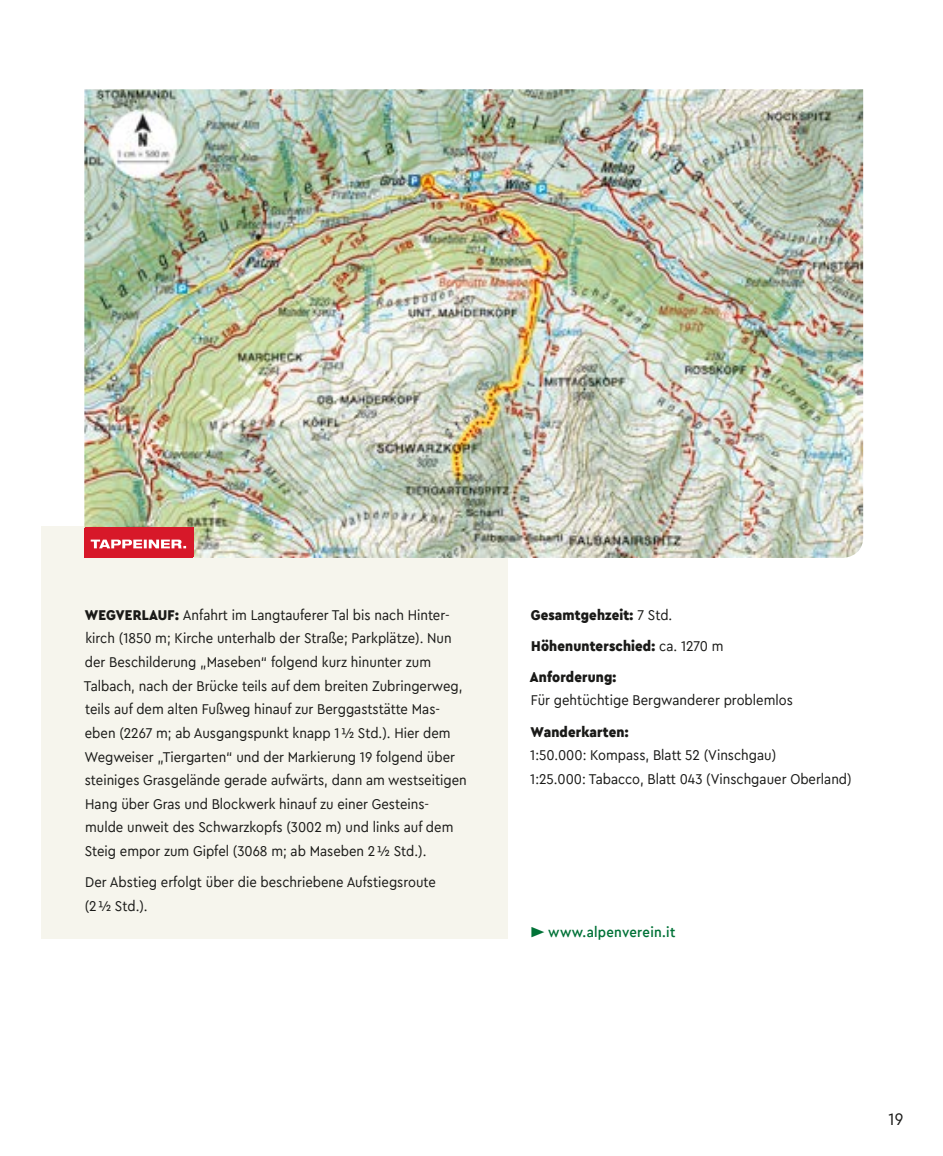
<style>
.page{position:relative;width:943px;height:1156px;background:#fff}
.page>*{position:absolute;margin:0;border:0;box-sizing:border-box;transform-origin:0 0}
.t1{font:17.5px "Cera Compact Pro";color:#1a1a18}
.t2{font:14.88px/23.6px "Cera Compact Pro";color:#1a1a18}
.t3{font:900 14.88px/31px "Cera Compact Pro";letter-spacing:.01em;color:#1a1a18}
.t4{font:500 14.88px "Cera Compact Pro";letter-spacing:.02em;color:#007237}
.s1{font-weight:900}
.s2{font-weight:400}
</style>
<div class="page">
<div style="left:42px;top:527px;width:466px;height:412px;background:#f6f5ed"></div>
<img style="left:84px;top:89px;width:779px;height:469px">
<div style="left:86px;top:527px;width:108px;height:29px;background:#d71829"></div>
<div style="left:84px;top:528px;width:108px;height:30px;background:#d71829"></div>
<svg style="left:91px;top:539px;width:96px;height:9px"></svg>
<p class="t2" style="left:84px;top:602px;width:384px"><span class="s1">WEGVERLAUF:</span> Anfahrt im Langtauferer Tal bis nach Hinter&shy;kirch (1850 m; Kirche unterhalb der Straße; Parkplätze). Nun der Beschilderung „Maseben“ folgend kurz hinunter zum Talbach, nach der Brücke teils auf dem breiten Zubringerweg, teils auf dem alten Fußweg hinauf zur Berggaststätte Mas&shy;eben (2267 m; ab Ausgangspunkt knapp 1 ½ Std.). Hier dem Wegweiser „Tiergarten“ und der Markierung 19 folgend über steiniges Grasgelände gerade aufwärts, dann am westseitigen Hang über Gras und Blockwerk hinauf zu einer Gesteins&shy;mulde unweit des Schwarzkopfs (3002 m) und links auf dem Steig empor zum Gipfel (3068 m; ab Maseben 2 ½ Std.).</p>
<p class="t2" style="left:85px;top:870px;width:353px">Der Abstieg erfolgt über die beschriebene Aufstiegsroute (2 ½ Std.).</p>
<p class="t3" style="left:530px;top:599px;width:195px">Gesamtgehzeit: <span class="s2">7 Std.<br></span>Höhenunterschied: <span class="s2">ca. 1270 m<br></span>Anforderung:</p>
<p class="t2" style="left:531px;top:688px;width:263px">Für gehtüchtige Bergwanderer problemlos</p>
<p class="t3" style="left:530px;top:715px;width:99px">Wanderkarten:</p>
<p class="t2" style="left:530px;top:743px;width:323px">1:50.000: Kompass, Blatt 52 (Vinschgau)<br>1:25.000: Tabacco, Blatt 043 (Vinschgauer Oberland)</p>
<p class="t4" style="left:530px;top:922px;width:147px">► www.alpenverein.it</p>
<p class="t1" style="left:888px;top:1107px;width:16px">19</p>
</div>
